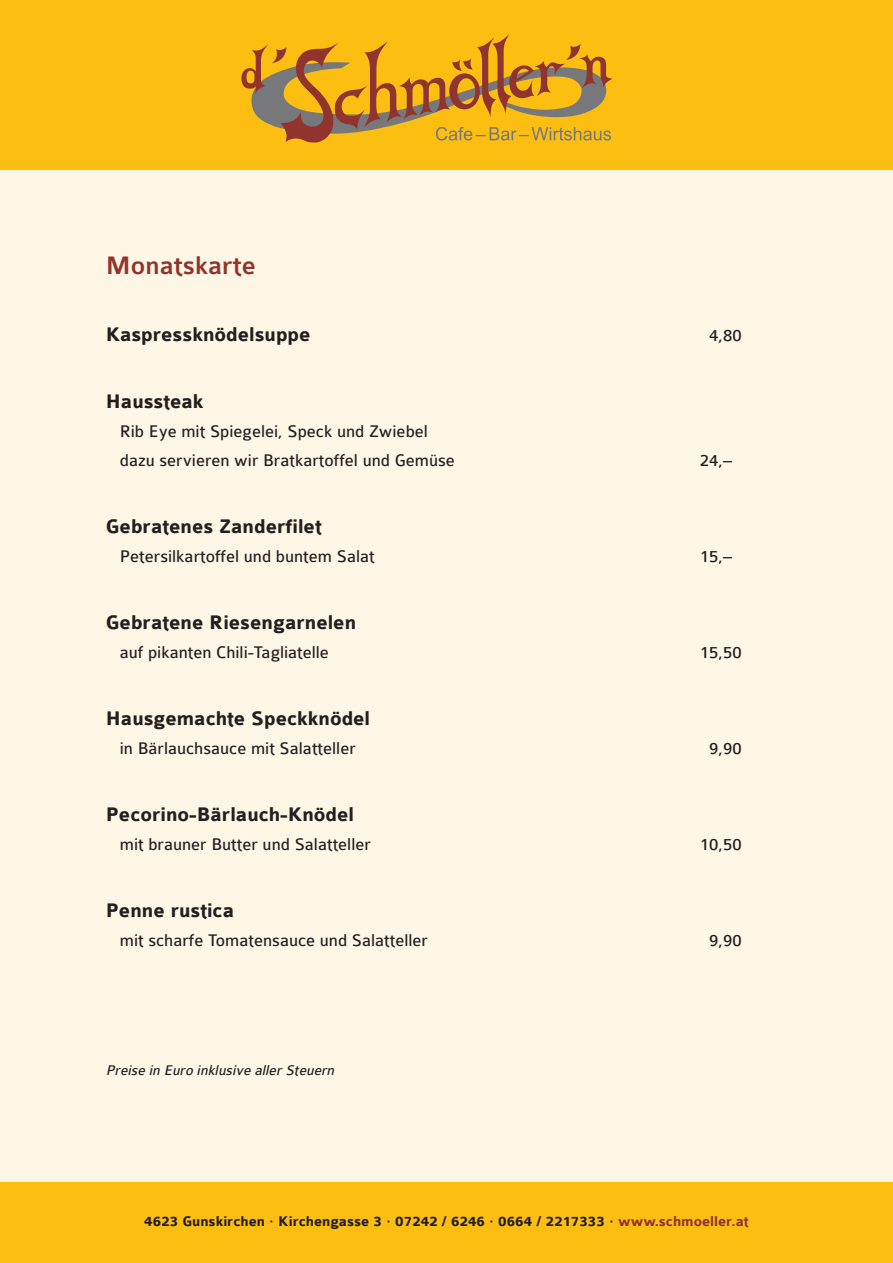
<style>
.page{position:relative;width:893px;height:1263px;background:#fef7e6}
.page>*{position:absolute;margin:0;border:0;box-sizing:border-box;transform-origin:0 0}
.t1{font:500 27px "Colaborate";color:#92342e}
.t2{font:700 21px "Colaborate";color:#231f20}
.t3{font:18px/29.2px "Colaborate";color:#231f20}
.t4{font:700 15px "Colaborate";color:#231f20}
.t5{font:italic 15px "Colaborate";color:#231f20}
.s1{font-family:"Lucida Grande";font-weight:400}
.s2{color:#92342e}
</style>
<div class="page">
<div style="left:0;top:0;width:893px;height:170px;background:#fdbe12"></div>
<svg style="left:241px;top:34px;width:372px;height:109px"></svg>
<div style="left:0;top:1182px;width:893px;height:81px;background:#fdbe12"></div>
<h1 class="t1" style="left:106px;top:255px;width:151px">Monatskarte</h1>
<p class="t2" style="left:106px;top:327px;width:206px">Kaspressknödelsuppe</p>
<p class="t3" style="left:709px;top:322px;width:34px">4,80</p>
<p class="t2" style="left:106px;top:394px;width:99px">Haussteak</p>
<p class="t3" style="left:120px;top:418px;width:337px">Rib Eye mit Spiegelei, Speck und Zwiebel dazu servieren wir Bratkartoffel und Gemüse</p>
<p class="t3" style="left:700px;top:448px;width:34px">24,–</p>
<p class="t2" style="left:106px;top:519px;width:217px">Gebratenes Zanderfilet</p>
<p class="t3" style="left:120px;top:544px;width:256px">Petersilkartoffel und buntem Salat</p>
<p class="t3" style="left:700px;top:544px;width:34px">15,–</p>
<p class="t2" style="left:106px;top:615px;width:252px">Gebratene Riesengarnelen</p>
<p class="t3" style="left:120px;top:640px;width:211px">auf pikanten Chili-Tagliatelle</p>
<p class="t3" style="left:700px;top:640px;width:43px">15,50</p>
<p class="t2" style="left:106px;top:711px;width:266px">Hausgemachte Speckknödel</p>
<p class="t3" style="left:120px;top:736px;width:238px">in Bärlauchsauce mit Salatteller</p>
<p class="t3" style="left:709px;top:736px;width:34px">9,90</p>
<p class="t2" style="left:106px;top:807px;width:250px">Pecorino-Bärlauch-Knödel</p>
<p class="t3" style="left:120px;top:832px;width:253px">mit brauner Butter und Salatteller</p>
<p class="t3" style="left:700px;top:832px;width:43px">10,50</p>
<p class="t2" style="left:106px;top:903px;width:130px">Penne rustica</p>
<p class="t3" style="left:120px;top:928px;width:310px">mit scharfe Tomatensauce und Salatteller</p>
<p class="t3" style="left:709px;top:928px;width:34px">9,90</p>
<p class="t5" style="left:106px;top:1065px;width:233px">Preise in Euro inklusive aller Steuern</p>
<p class="t4" style="left:144px;top:1216px;width:606px">4623 Gunskirchen <span class="s1">·</span> Kirchengasse 3 <span class="s1">·</span> 07242 / 6246 <span class="s1">·</span> 0664 / 2217333 <span class="s1">·</span> <span class="s2">www.schmoeller.at</span></p>
</div>
